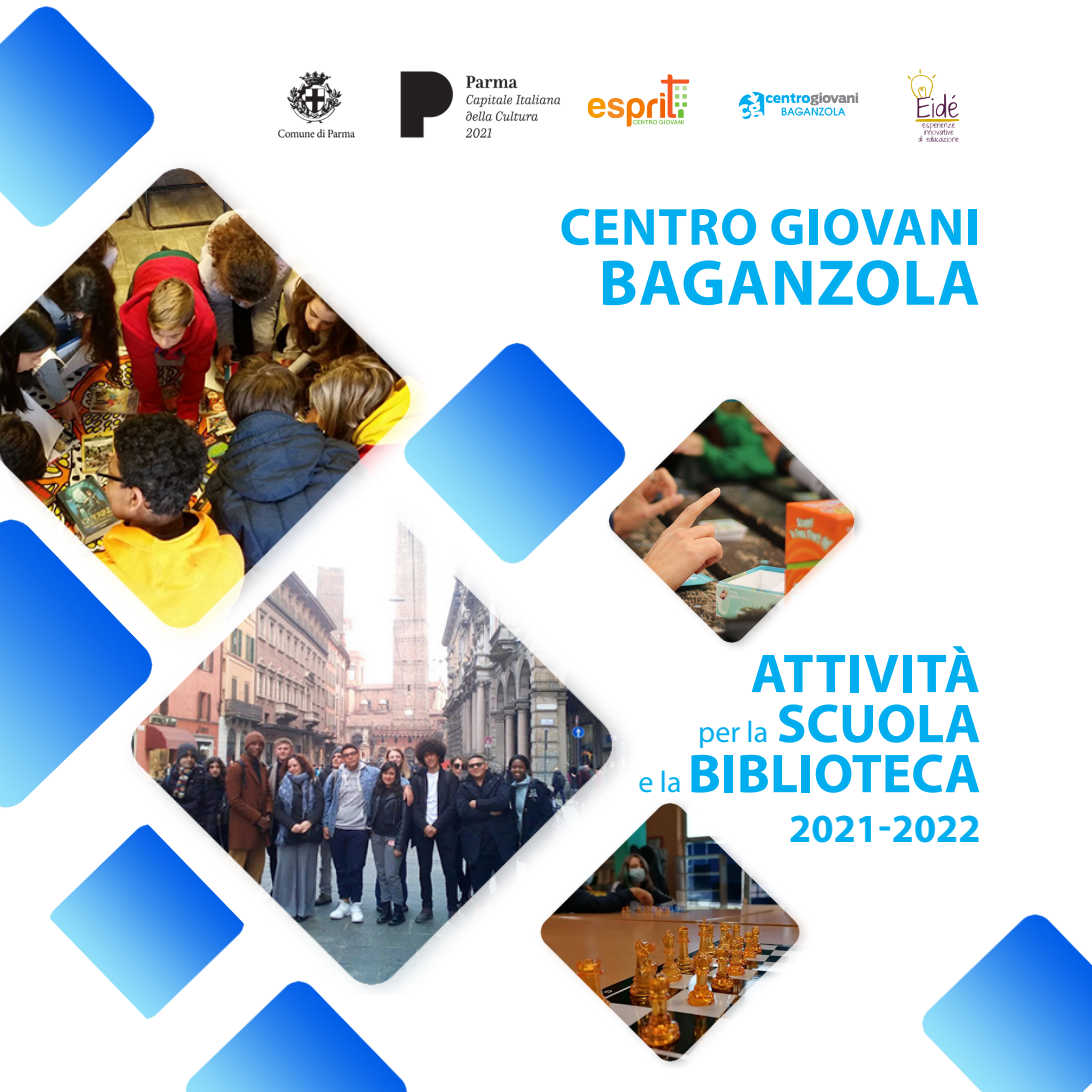
<style>
.page{position:relative;width:1092px;height:1092px;background:#fff}
.page>*{position:absolute;margin:0;border:0;box-sizing:border-box;transform-origin:0 0}
.t1{font:700 65px "Myriad Pro";letter-spacing:.02em;color:#00aeef}
.t2{font:700 55px "Myriad Pro";color:#00aeef}
.t3{font:700 55px "Myriad Pro";letter-spacing:.02em;color:#00aeef}
.t4{font:700 52.5px "Myriad Pro";letter-spacing:.02em;color:#00aeef}
.t5{font:700 40px "Myriad Pro";color:#00aeef}
.s1{font-weight:400;font-size:30px}
</style>
<div class="page">
<img style="left:278px;top:69px;width:682px;height:73px">
<img style="left:431px;top:342px;width:165px;height:161px">
<img style="left:0;top:664px;width:104px;height:144px">
<img style="left:185px;top:994px;width:222px;height:97px">
<img style="left:0;top:135px;width:431px;height:529px">
<img style="left:104px;top:503px;width:524px;height:491px">
<img style="left:596px;top:397px;width:266px;height:267px">
<img style="left:49px;top:816px;width:199px;height:206px">
<img style="left:526px;top:784px;width:281px;height:283px">
<img style="left:0;top:6px;width:168px;height:233px">
<img style="left:922px;top:914px;width:169px;height:177px">
<p class="t4" style="left:559px;top:193px;width:422px">CENTRO GIOVANI</p>
<p class="t1" style="left:598px;top:240px;width:383px">BAGANZOLA</p>
<p class="t3" style="left:750px;top:637px;width:231px">ATTIVITÀ</p>
<p class="t2" style="left:698px;top:687px;width:284px"><span class="s1">per la</span> SCUOLA</p>
<p class="t2" style="left:638px;top:737px;width:343px"><span class="s1">e la</span> BIBLIOTECA</p>
<p class="t5" style="left:789px;top:802px;width:193px">2021-2022</p>
</div>
